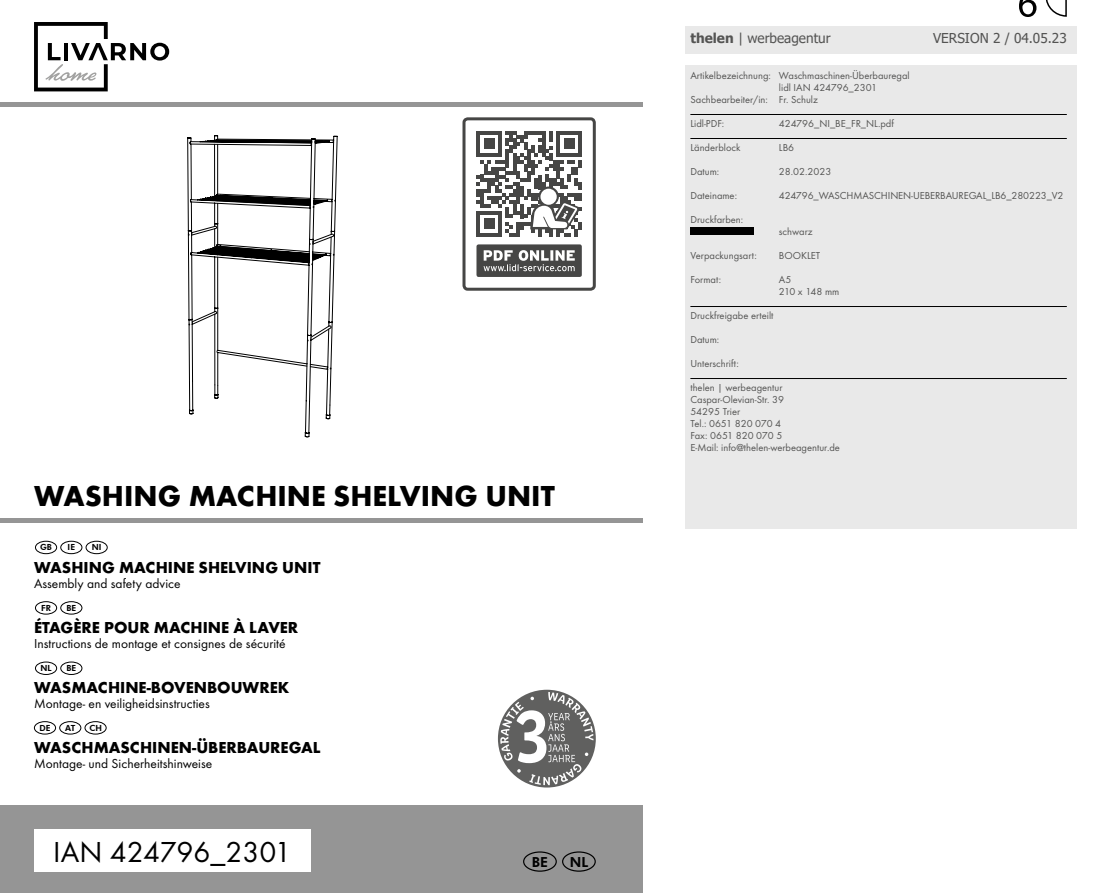
<style>
.page{position:relative;width:1098px;height:893px;background:#fff}
.page>*{position:absolute;margin:0;border:0;box-sizing:border-box;transform-origin:0 0}
.t1{font:700 30px "Futura TOT";color:#000}
.t2{font:30px "Futura TOT Boo";color:#000}
.t3{font:700 16.5px "Futura TOT";color:#000}
.t4{font:800 13.8px "Futura BT";color:#000}
.t5{font:13.65px "Tahoma";color:#545453}
.t6{font:13.5px "Futura TOT Boo";color:#000}
.t7{font:10.5px/12px "Futura TOT Boo";color:#545453}
.t8{font:10.5px/12px "Futura TOT Boo";letter-spacing:-.03em;color:#545453}
.t9{font:800 8.4px "Futura BT";color:#000}
.s1{font-weight:700}
</style>
<div class="page">
<div style="left:35px;top:601px;width:22px;height:13px;border:1px solid #000;border-radius:50%"></div>
<div style="left:60px;top:601px;width:22px;height:13px;border:1px solid #000;border-radius:50%"></div>
<div style="left:0;top:806px;width:642px;height:87px;background:#959595"></div>
<hr style="left:0;top:102px;width:642px;height:4px;background:#959595">
<div style="left:523px;top:851px;width:33px;height:21px;border:1px solid #000;border-radius:50%"></div>
<div style="left:562px;top:851px;width:33px;height:21px;border:1px solid #000;border-radius:50%"></div>
<div style="left:462px;top:117px;width:133px;height:174px;border:3px solid #464645;border-radius:4px"></div>
<div style="left:476px;top:244px;width:105px;height:33px;background:#464645;border-radius:2px"></div>
<svg style="left:483px;top:250px;width:91px;height:21px"></svg>
<svg style="left:476px;top:131px;width:105px;height:105px"></svg>
<div style="left:34px;top:829px;width:276px;height:43px;background:#fff"></div>
<svg style="left:500px;top:692px;width:93px;height:93px"></svg>
<div style="left:34px;top:721px;width:22px;height:13px;border:1px solid #000;border-radius:50%"></div>
<div style="left:59px;top:721px;width:22px;height:13px;border:1px solid #000;border-radius:50%"></div>
<div style="left:85px;top:721px;width:21px;height:13px;border:1px solid #000;border-radius:50%"></div>
<svg style="left:34px;top:22px;width:135px;height:69px"></svg>
<svg style="left:188px;top:370px;width:144px;height:68px"></svg>
<svg style="left:188px;top:106px;width:148px;height:264px"></svg>
<div style="left:35px;top:541px;width:22px;height:13px;border:1px solid #000;border-radius:50%"></div>
<div style="left:60px;top:541px;width:22px;height:13px;border:1px solid #000;border-radius:50%"></div>
<div style="left:86px;top:541px;width:22px;height:13px;border:1px solid #000;border-radius:50%"></div>
<div style="left:35px;top:662px;width:22px;height:13px;border:1px solid #000;border-radius:50%"></div>
<div style="left:60px;top:662px;width:22px;height:13px;border:1px solid #000;border-radius:50%"></div>
<div style="left:0;top:518px;width:642px;height:5px;background:#959595"></div>
<div style="left:684px;top:26px;width:392px;height:28px;background:#e9e9e9"></div>
<div style="left:684px;top:66px;width:392px;height:463px;background:#e9e9e9"></div>
<hr style="left:690px;top:114px;width:376px;height:1px;background:#000">
<hr style="left:690px;top:138px;width:376px;height:1px;background:#000">
<div style="left:690px;top:228px;width:63px;height:7px;background:#000"></div>
<hr style="left:690px;top:306px;width:376px;height:1px;background:#000">
<hr style="left:690px;top:378px;width:376px;height:1px;background:#000">
<svg style="left:1019px;top:0;width:17px;height:17px"></svg>
<svg style="left:1046px;top:0;width:21px;height:17px"></svg>
<h1 class="t1" style="left:34px;top:477px;width:522px">WASHING MACHINE SHELVING UNIT</h1>
<p class="t9" style="left:40px;top:542px;width:13px">GB</p>
<p class="t9" style="left:68px;top:542px;width:9px">IE</p>
<p class="t9" style="left:92px;top:542px;width:11px">NI</p>
<h2 class="t3" style="left:34px;top:557px;width:288px">WASHING MACHINE SHELVING UNIT</h2>
<p class="t6" style="left:34px;top:575px;width:148px">Assembly and safety advice</p>
<p class="t9" style="left:41px;top:603px;width:11px">FR</p>
<p class="t9" style="left:66px;top:603px;width:11px">BE</p>
<h2 class="t3" style="left:34px;top:617px;width:266px">ÉTAGÈRE POUR MACHINE À LAVER</h2>
<p class="t6" style="left:34px;top:636px;width:253px">Instructions de montage et consignes de sécurité</p>
<p class="t9" style="left:40px;top:663px;width:13px">NL</p>
<p class="t9" style="left:66px;top:663px;width:11px">BE</p>
<h2 class="t3" style="left:34px;top:677px;width:257px">WASMACHINE-BOVENBOUWREK</h2>
<p class="t6" style="left:34px;top:695px;width:177px">Montage- en veiligheidsinstructies</p>
<p class="t9" style="left:39px;top:723px;width:13px">DE</p>
<p class="t9" style="left:65px;top:723px;width:12px">AT</p>
<p class="t9" style="left:89px;top:723px;width:14px">CH</p>
<h2 class="t3" style="left:34px;top:737px;width:288px">WASCHMASCHINEN-ÜBERBAUREGAL</h2>
<p class="t6" style="left:34px;top:756px;width:180px">Montage- und Sicherheitshinweise</p>
<h1 class="t2" style="left:53px;top:834px;width:239px">IAN 424796_2301</h1>
<h3 class="t4" style="left:531px;top:853px;width:18px">BE</h3>
<h3 class="t4" style="left:569px;top:853px;width:20px">NL</h3>
<h3 class="t5" style="left:690px;top:29px;width:142px"><span class="s1">thelen</span> | werbeagentur</h3>
<h3 class="t5" style="left:932px;top:29px;width:135px">VERSION 2 / 04.05.23</h3>
<p class="t7" style="left:690px;top:69px;width:221px">Artikelbezeichnung: Waschmaschinen-Überbauregal</p>
<p class="t7" style="left:778px;top:81px;width:99px">lidl IAN 424796_2301</p>
<p class="t7" style="left:690px;top:93px;width:129px">Sachbearbeiter/in: Fr. Schulz</p>
<p class="t7" style="left:690px;top:117px;width:35px">Lidl-PDF:</p>
<p class="t7" style="left:778px;top:117px;width:116px">424796_NI_BE_FR_NL.pdf</p>
<p class="t7" style="left:690px;top:141px;width:52px">Länderblock</p>
<p class="t7" style="left:778px;top:141px;width:17px">LB6</p>
<p class="t7" style="left:690px;top:165px;width:30px">Datum:</p>
<p class="t7" style="left:778px;top:165px;width:54px">28.02.2023</p>
<p class="t7" style="left:690px;top:189px;width:48px">Dateiname:</p>
<p class="t7" style="left:778px;top:189px;width:286px">424796_WASCHMASCHINEN-UEBERBAUREGAL_LB6_280223_V2</p>
<p class="t7" style="left:690px;top:213px;width:54px">Druckfarben:</p>
<p class="t7" style="left:778px;top:225px;width:35px">schwarz</p>
<p class="t7" style="left:690px;top:249px;width:68px">Verpackungsart:</p>
<p class="t7" style="left:778px;top:249px;width:43px">BOOKLET</p>
<p class="t7" style="left:690px;top:273px;width:32px">Format:</p>
<p class="t8" style="left:778px;top:273px;width:62px">A5<br>210 x 148 mm</p>
<p class="t7" style="left:690px;top:309px;width:85px">Druckfreigabe erteilt</p>
<p class="t7" style="left:690px;top:333px;width:30px">Datum:</p>
<p class="t7" style="left:690px;top:357px;width:50px">Unterschrift:</p>
<p class="t7" style="left:690px;top:381px;width:151px">thelen | werbeagentur<br>Caspar-Olevian-Str. 39<br>54295 Trier<br>Tel.: 0651 820 070 4<br>Fax: 0651 820 070 5<br>E-Mail: info@thelen-werbeagentur.de</p>
</div>
